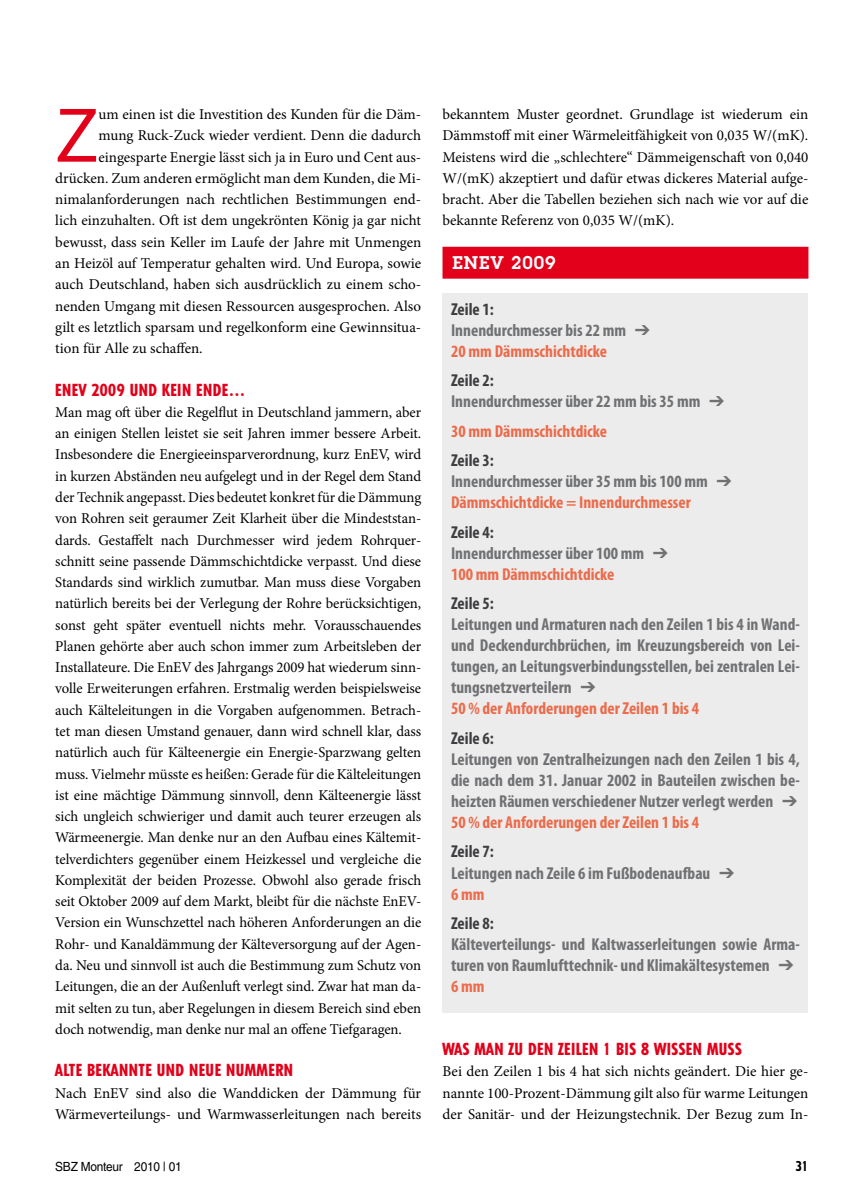
<style>
.page{position:relative;width:851px;height:1204px;background:#fff}
.page>*{position:absolute;margin:0;border:0;box-sizing:border-box;transform-origin:0 0}
.t1{font:78.15px "Myriad Pro";color:#e2001a}
.t2{font:600 18px "Lubalin Graph Std";letter-spacing:.05em;color:#fff}
.t3{font:700 condensed 17.25px/21px "Myriad Pro";color:#707173}
.t4{font:700 condensed 17.25px/21px "Myriad Pro";color:#eb6b4a}
.t5{font:700 condensed 17.25px "Myriad Pro";color:#3e3e40}
.t6{font:800 condensed 16.5px "Tempo Std";letter-spacing:.03em;color:#e2001a}
.t7{font:15px/21.3px "Minion Pro";color:#000;text-align:justify}
.t8{font:800 condensed 13.5px "Tempo Std";color:#000}
.t9{font:12.6px "Helvetica LT Std";letter-spacing:-.02em;color:#000;scale:.94 1}
.s1{color:#3e3e40}
.s2{color:#eb6b4a}
.s3{color:#707173}
</style>
<div class="page">
<div style="left:442px;top:247px;width:366px;height:32px;background:#e2001a"></div>
<div style="left:442px;top:293px;width:366px;height:719px;background:#ececed"></div>
<h1 class="t1" style="left:55px;top:87px;width:45px">Z</h1>
<p class="t7" style="left:98px;top:104px;width:324px">um einen ist die Investition des Kunden für die Däm-</p>
<p class="t7" style="left:98px;top:125px;width:324px">mung Ruck-Zuck wieder verdient. Denn die dadurch</p>
<p class="t7" style="left:98px;top:146px;width:324px">eingesparte Energie lässt sich ja in Euro und Cent aus-</p>
<p class="t7" style="left:55px;top:167px;width:367px">drücken. Zum anderen ermöglicht man dem Kunden, die Mi-</p>
<p class="t7" style="left:55px;top:189px;width:367px">nimalanforderungen nach rechtlichen Bestimmungen end-</p>
<p class="t7" style="left:55px;top:210px;width:367px">lich einzuhalten. Oft ist dem ungekrönten König ja gar nicht</p>
<p class="t7" style="left:55px;top:231px;width:367px">bewusst, dass sein Keller im Laufe der Jahre mit Unmengen</p>
<p class="t7" style="left:55px;top:253px;width:367px">an Heizöl auf Temperatur gehalten wird. Und Europa, sowie</p>
<p class="t7" style="left:55px;top:274px;width:367px">auch Deutschland, haben sich ausdrücklich zu einem scho-</p>
<p class="t7" style="left:55px;top:295px;width:367px">nenden Umgang mit diesen Ressourcen ausgesprochen. Also</p>
<p class="t7" style="left:55px;top:316px;width:367px">gilt es letztlich sparsam und regelkonform eine Gewinnsitua-</p>
<p class="t7" style="left:55px;top:338px;width:149px">tion für Alle zu schaffen.</p>
<p class="t6" style="left:55px;top:379px;width:191px">ENEV 2009 UND KEIN ENDE…</p>
<p class="t7" style="left:55px;top:401px;width:367px">Man mag oft über die Regelflut in Deutschland jammern, aber an einigen Stellen leistet sie seit Jahren immer bessere Arbeit.<br>Insbesondere die Energieeinsparverordnung, kurz EnEV, wird in kurzen Abständen neu aufgelegt und in der Regel dem Stand der Technik angepasst. Dies bedeutet konkret für die Dämmung von Rohren seit geraumer Zeit Klarheit über die Mindeststan&shy;dards. Gestaffelt nach Durchmesser wird jedem Rohrquer&shy;schnitt seine passende Dämmschichtdicke verpasst. Und diese Standards sind wirklich zumutbar. Man muss diese Vorgaben natürlich bereits bei der Verlegung der Rohre berücksichtigen, sonst geht später eventuell nichts mehr. Vorausschauendes Planen gehörte aber auch schon immer zum Arbeitsleben der Installateure. Die EnEV des Jahrgangs 2009 hat wiederum sinn&shy;volle Erweiterungen erfahren. Erstmalig werden beispielsweise auch Kälteleitungen in die Vorgaben aufgenommen. Betrach&shy;tet man diesen Umstand genauer, dann wird schnell klar, dass natürlich auch für Kälteenergie ein Energie-Sparzwang gelten muss. Vielmehr müsste es heißen: Gerade für die Kälteleitungen ist eine mächtige Dämmung sinnvoll, denn Kälteenergie lässt sich ungleich schwieriger und damit auch teurer erzeugen als Wärmeenergie. Man denke nur an den Aufbau eines Kältemit&shy;telverdichters gegenüber einem Heizkessel und vergleiche die Komplexität der beiden Prozesse. Obwohl also gerade frisch seit Oktober 2009 auf dem Markt, bleibt für die nächste EnEV-Version ein Wunschzettel nach höheren Anforderungen an die Rohr- und Kanaldämmung der Kälteversorgung auf der Agen&shy;da. Neu und sinnvoll ist auch die Bestimmung zum Schutz von Leitungen, die an der Außenluft verlegt sind. Zwar hat man da&shy;mit selten zu tun, aber Regelungen in diesem Bereich sind eben doch notwendig, man denke nur mal an offene Tiefgaragen.</p>
<p class="t6" style="left:55px;top:1059px;width:239px">ALTE BEKANNTE UND NEUE NUMMERN</p>
<p class="t7" style="left:55px;top:1082px;width:367px">Nach EnEV sind also die Wanddicken der Dämmung für<br>Wärmeverteilungs- und Warmwasserleitungen nach bereits</p>
<p class="t7" style="left:442px;top:104px;width:367px">bekanntem Muster geordnet. Grundlage ist wiederum ein Dämmstoff mit einer Wärmeleitfähigkeit von 0,035 W/(mK).<br>Meistens wird die „schlechtere“ Dämmeigenschaft von 0,040<br>W/(mK) akzeptiert und dafür etwas dickeres Material aufge&shy;bracht. Aber die Tabellen beziehen sich nach wie vor auf die bekannte Referenz von 0,035 W/(mK).</p>
<p class="t2" style="left:452px;top:251px;width:104px">EnEV 2009</p>
<p class="t3" style="left:451px;top:298px;width:201px"><span class="s1">Zeile 1:<br></span>Innendurchmesser bis 22 mm ➔<br><span class="s2">20 mm Dämmschichtdicke</span></p>
<p class="t3" style="left:451px;top:369px;width:275px"><span class="s1">Zeile 2:<br></span>Innendurchmesser über 22 mm bis 35 mm ➔</p>
<p class="t4" style="left:451px;top:420px;width:157px">30 mm Dämmschichtdicke</p>
<p class="t4" style="left:451px;top:449px;width:282px"><span class="s1">Zeile 3:<br></span><span class="s3">Innendurchmesser über 35 mm bis 100 mm</span> <span class="s3">➔<br></span>Dämmschichtdicke = Innendurchmesser</p>
<p class="t3" style="left:451px;top:521px;width:219px"><span class="s1">Zeile 4:<br></span>Innendurchmesser über 100 mm ➔<br><span class="s2">100 mm Dämmschichtdicke</span></p>
<p class="t5" style="left:451px;top:592px;width:44px">Zeile 5:</p>
<p class="t3" style="left:451px;top:613px;width:350px">Leitungen und Armaturen nach den Zeilen 1 bis 4 in Wand&shy;und Deckendurchbrüchen, im Kreuzungsbereich von Lei&shy;tungen, an Leitungsverbindungsstellen, bei zentralen Lei&shy;tungsnetzverteilern ➔<br><span class="s2">50 % der Anforderungen der Zeilen 1 bis 4</span></p>
<p class="t5" style="left:451px;top:727px;width:44px">Zeile 6:</p>
<p class="t3" style="left:451px;top:748px;width:350px">Leitungen von Zentralheizungen nach den Zeilen 1 bis 4, die nach dem 31. Januar 2002 in Bauteilen zwischen be&shy;heizten Räumen verschiedener Nutzer verlegt werden ➔ <span class="s2">50 % der Anforderungen der Zeilen 1 bis 4</span></p>
<p class="t3" style="left:451px;top:840px;width:285px"><span class="s1">Zeile 7:<br></span>Leitungen nach Zeile 6 im Fußbodenaufbau ➔<br><span class="s2">6 mm</span></p>
<p class="t5" style="left:451px;top:912px;width:44px">Zeile 8:</p>
<p class="t3" style="left:451px;top:933px;width:350px">Kälteverteilungs- und Kaltwasserleitungen sowie Arma&shy;turen von Raumlufttechnik- und Klimakältesystemen ➔<br><span class="s2">6 mm</span></p>
<p class="t6" style="left:442px;top:1038px;width:301px">WAS MAN ZU DEN ZEILEN 1 BIS 8 WISSEN MUSS</p>
<p class="t7" style="left:442px;top:1060px;width:367px">Bei den Zeilen 1 bis 4 hat sich nichts geändert. Die hier ge&shy;nannte 100-Prozent-Dämmung gilt also für warme Leitungen der Sanitär- und der Heizungstechnik. Der Bezug zum In-</p>
<p class="t9" style="left:55px;top:1158px;width:136px">SBZ Monteur 2010 | 01</p>
<p class="t8" style="left:795px;top:1157px;width:14px">31</p>
</div>
